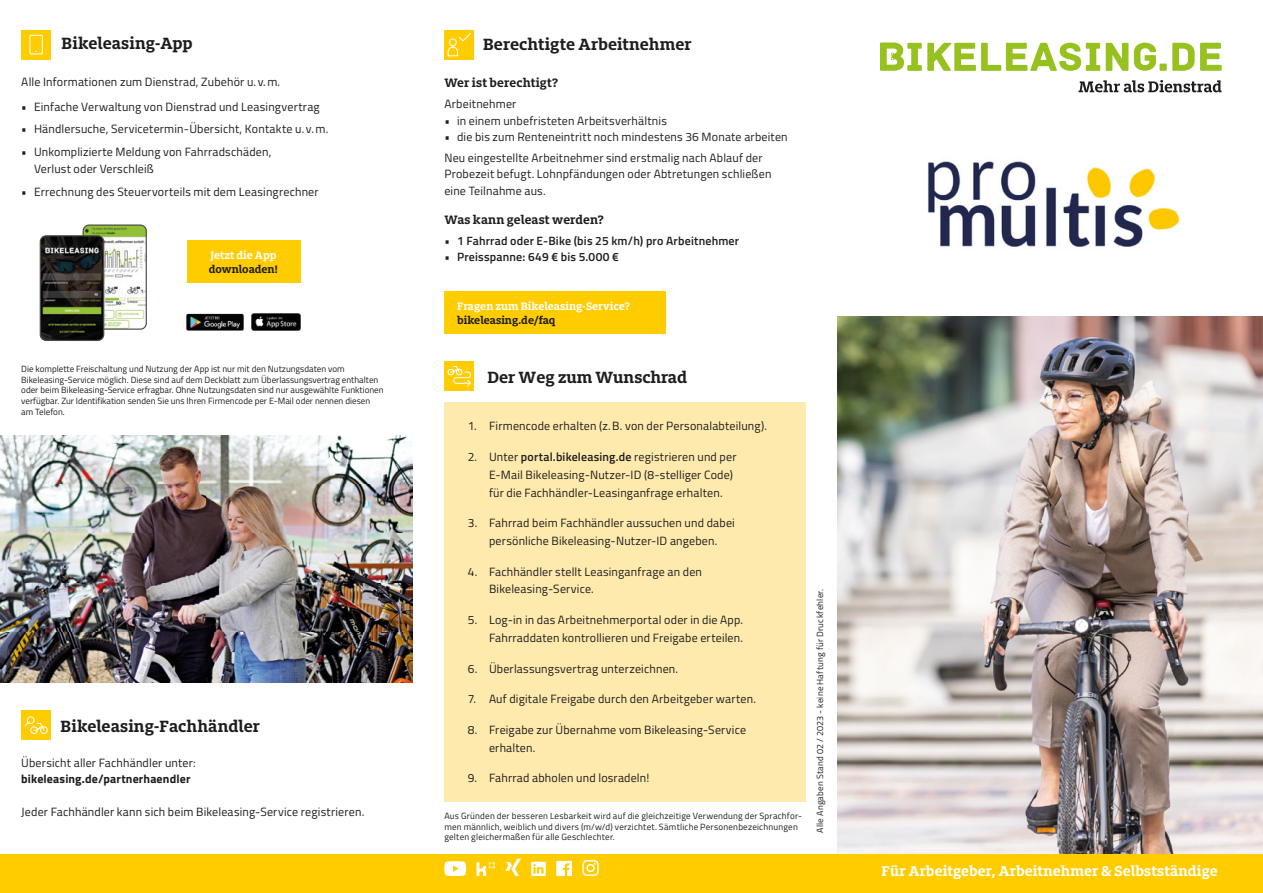
<style>
.page{position:relative;width:1263px;height:893px;background:#fff}
.page>*{position:absolute;margin:0;border:0;box-sizing:border-box;transform-origin:0 0}
.t1{font:700 18px "Milo Slab OT";color:#1d1d1b}
.t2{font:700 15.75px "Milo Slab OT";letter-spacing:.005em;color:#fff}
.t3{font:700 13.5px "Milo Slab OT";letter-spacing:.01em;color:#1d1d1b}
.t4{font:12px/17.9px "Titillium";letter-spacing:.015em;color:#1d1d1b}
.t5{font:600 12px "Titillium";letter-spacing:.015em;color:#1d1d1b}
.t6{font:700 12px "Milo Slab OT";color:#fff}
.t7{font:700 12px "Titillium";letter-spacing:.015em;color:#1d1d1b}
.t8{font:700 12px "Milo Slab OT";color:#1d1d1b}
.t9{font:9px/10.8px "Titillium";color:#1d1d1b}
.t10{font:9px/10.8px "Titillium";letter-spacing:.025em;color:#1d1d1b}
.s1{font-weight:600}
</style>
<div class="page">
<img style="left:838px;top:316px;width:425px;height:539px">
<div style="left:0;top:855px;width:1263px;height:38px;background:#fc0"></div>
<svg style="left:476px;top:862px;width:19px;height:14px"></svg>
<svg style="left:505px;top:858px;width:16px;height:18px"></svg>
<svg style="left:531px;top:862px;width:15px;height:14px"></svg>
<svg style="left:444px;top:861px;width:22px;height:15px"></svg>
<svg style="left:556px;top:861px;width:16px;height:15px"></svg>
<svg style="left:582px;top:860px;width:17px;height:16px"></svg>
<img style="left:0;top:435px;width:412px;height:247px">
<svg style="left:1106px;top:43px;width:22px;height:28px"></svg>
<svg style="left:880px;top:43px;width:220px;height:28px"></svg>
<svg style="left:1078px;top:80px;width:143px;height:12px"></svg>
<svg style="left:1134px;top:43px;width:87px;height:28px"></svg>
<img style="left:252px;top:314px;width:48px;height:17px">
<img style="left:187px;top:313px;width:57px;height:18px">
<img style="left:83px;top:226px;width:62px;height:102px">
<div style="left:83px;top:224px;width:64px;height:106px;border:1px solid #4b4b4a;border-radius:6px"></div>
<div style="left:187px;top:240px;width:113px;height:43px;background:#fc0"></div>
<img style="left:40px;top:236px;width:64px;height:104px">
<div style="left:40px;top:235px;width:64px;height:106px;border:1px solid #4b4b4a;border-radius:6px"></div>
<div style="left:444px;top:402px;width:362px;height:399px;background:#ffeaae"></div>
<div style="left:444px;top:361px;width:30px;height:30px;background:#fc0"></div>
<svg style="left:447px;top:366px;width:24px;height:21px"></svg>
<div style="left:21px;top:30px;width:30px;height:30px;background:#fc0"></div>
<svg style="left:29px;top:34px;width:14px;height:21px"></svg>
<div style="left:21px;top:710px;width:30px;height:30px;background:#fc0"></div>
<svg style="left:24px;top:716px;width:24px;height:18px"></svg>
<div style="left:444px;top:30px;width:30px;height:30px;background:#fc0"></div>
<svg style="left:447px;top:33px;width:24px;height:24px"></svg>
<div style="left:444px;top:291px;width:222px;height:42px;background:#fc0"></div>
<img style="left:928px;top:161px;width:252px;height:86px">
<h1 class="t1" style="left:62px;top:34px;width:133px">Bikeleasing-App</h1>
<h1 class="t1" style="left:483px;top:34px;width:210px">Berechtigte Arbeitnehmer</h1>
<p class="t4" style="left:21px;top:72px;width:260px">Alle Informationen zum Dienstrad, Zubehör u. v. m.</p>
<p class="t4" style="left:21px;top:97px;width:300px">• Einfache Verwaltung von Dienstrad und Leasingvertrag</p>
<p class="t4" style="left:21px;top:120px;width:309px">• Händlersuche, Servicetermin-Übersicht, Kontakte u. v. m.</p>
<p class="t4" style="left:34px;top:143px;width:239px;line-height:16.5px;text-indent:-13px">• Unkomplizierte Meldung von Fahrradschäden,<br>Verlust oder Verschleiß</p>
<p class="t4" style="left:21px;top:182px;width:299px">• Errechnung des Steuervorteils mit dem Leasingrechner</p>
<p class="t6" style="left:210px;top:248px;width:68px">Jetzt die App</p>
<p class="t8" style="left:209px;top:263px;width:71px">downloaden!</p>
<p class="t3" style="left:444px;top:75px;width:115px">Wer ist berechtigt?</p>
<p class="t4" style="left:444px;top:94px;width:73px">Arbeitnehmer</p>
<p class="t4" style="left:444px;top:111px;width:224px">• in einem unbefristeten Arbeitsverhältnis</p>
<p class="t4" style="left:444px;top:126px;width:345px;line-height:20.7px">• die bis zum Renteneintritt noch mindestens 36 Monate arbeiten<br>Neu eingestellte Arbeitnehmer sind erstmalig nach Ablauf der</p>
<p class="t4" style="left:444px;top:165px;width:329px;line-height:16.5px">Probezeit befugt. Lohnpfändungen oder Abtretungen schließen eine Teilnahme aus.</p>
<p class="t3" style="left:444px;top:212px;width:161px">Was kann geleast werden?</p>
<p class="t5" style="left:444px;top:232px;width:296px">• 1 Fahrrad oder E-Bike (bis 25 km/h) pro Arbeitnehmer</p>
<p class="t5" style="left:444px;top:248px;width:176px">• Preisspanne: 649 € bis 5.000 €</p>
<p class="t6" style="left:457px;top:299px;width:174px">Fragen zum Bikeleasing-Service?</p>
<p class="t8" style="left:457px;top:313px;width:100px">bikeleasing.de/faq</p>
<p class="t9" style="left:21px;top:363px;width:364px">Die komplette Freischaltung und Nutzung der App ist nur mit den Nutzungsdaten vom Bikeleasing-Service möglich. Diese sind auf dem Deckblatt zum Überlassungsvertrag enthalten oder beim Bikeleasing-Service erfragbar. Ohne Nutzungsdaten sind nur ausgewählte Funktionen verfügbar. Zur Identifikation senden Sie uns Ihren Firmencode per E-Mail oder nennen diesen am Telefon.</p>
<h1 class="t1" style="left:61px;top:717px;width:201px">Bikeleasing-Fachhändler</h1>
<p class="t4" style="left:21px;top:753px;width:176px">Übersicht aller Fachhändler unter:</p>
<p class="t7" style="left:21px;top:770px;width:171px">bikeleasing.de/partnerhaendler</p>
<p class="t4" style="left:21px;top:802px;width:345px">Jeder Fachhändler kann sich beim Bikeleasing-Service registrieren.</p>
<h1 class="t1" style="left:487px;top:368px;width:201px">Der Weg zum Wunschrad</h1>
<p class="t4" style="left:468px;top:416px;width:301px">1. Firmencode erhalten (z. B. von der Personalabteilung).</p>
<p class="t4" style="left:489px;top:447px;width:249px;text-indent:-21px">2. Unter <span class="s1">portal.bikeleasing.de</span> registrieren und per<br>E-Mail Bikeleasing-Nutzer-ID (8-stelliger Code) für die Fachhändler-Leasinganfrage erhalten.</p>
<p class="t4" style="left:468px;top:513px;width:269px;text-align:center">3. Fahrrad beim Fachhändler aussuchen und dabei persönliche Bikeleasing-Nutzer-ID angeben.</p>
<p class="t4" style="left:489px;top:562px;width:215px;text-indent:-21px">4. Fachhändler stellt Leasinganfrage an den<br>Bikeleasing-Service.</p>
<p class="t4" style="left:468px;top:610px;width:277px;text-align:right">5. Log-in in das Arbeitnehmerportal oder in die App.<br>Fahrraddaten kontrollieren und Freigabe erteilen.</p>
<p class="t4" style="left:468px;top:659px;width:212px">6. Überlassungsvertrag unterzeichnen.</p>
<p class="t4" style="left:468px;top:689px;width:290px">7. Auf digitale Freigabe durch den Arbeitgeber warten.</p>
<p class="t4" style="left:489px;top:720px;width:259px;text-indent:-21px">8. Freigabe zur Übernahme vom Bikeleasing-Service erhalten.</p>
<p class="t4" style="left:468px;top:768px;width:183px">9. Fahrrad abholen und losradeln!</p>
<p class="t10" style="left:444px;top:810px;width:359px">Aus Gründen der besseren Lesbarkeit wird auf die gleichzeitige Verwendung der Sprachfor&shy;men männlich, weiblich und divers (m/w/d) verzichtet. Sämtliche Personenbezeichnungen gelten gleichermaßen für alle Geschlechter.</p>
<p class="t10" style="left:814px;top:833px;width:245px;rotate:-90deg">Alle Angaben Stand 02 / 2023 - keine Haftung für Druckfehler.</p>
<h2 class="t2" style="left:881px;top:862px;width:338px">Für Arbeitgeber, Arbeitnehmer &amp; Selbstständige</h2>
</div>
